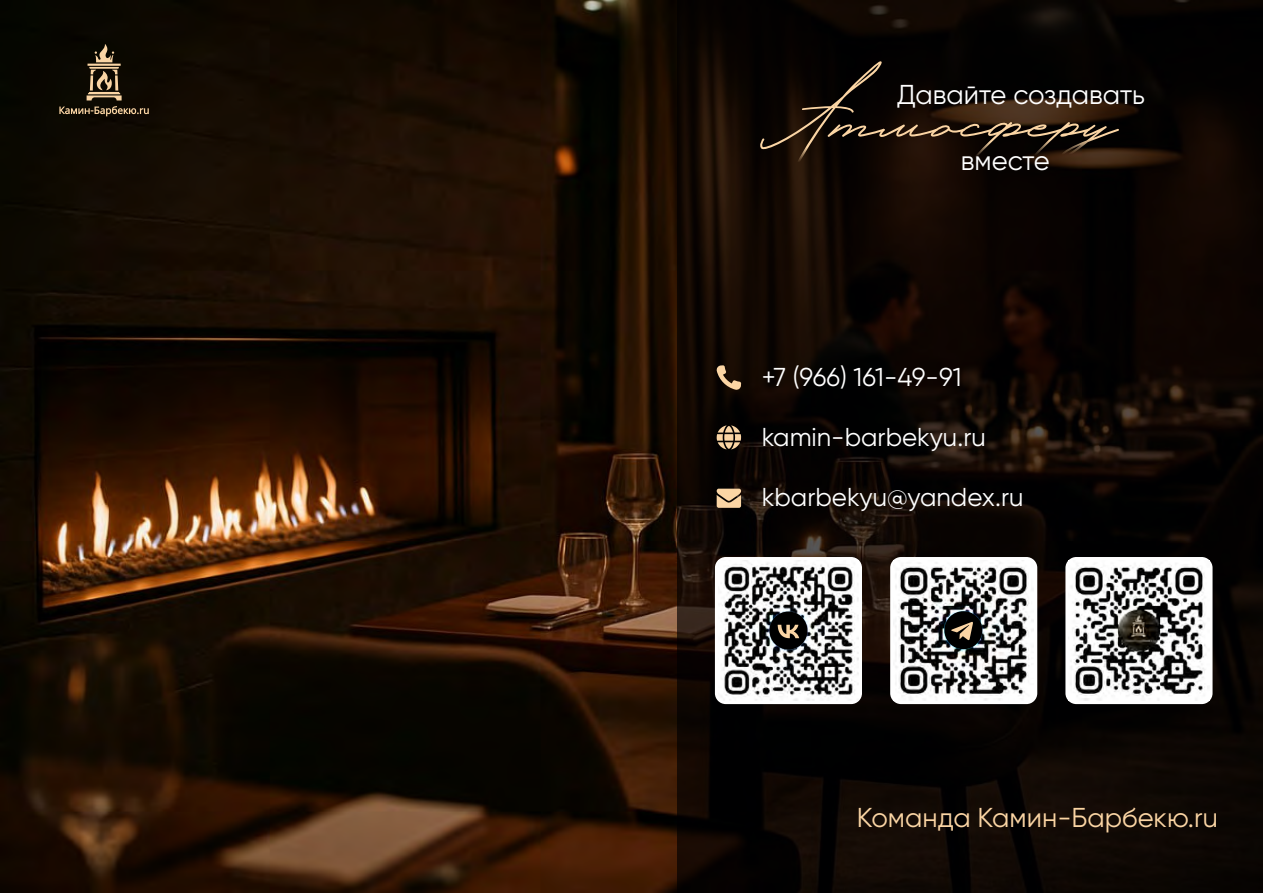
<style>
.page{position:relative;width:1263px;height:893px;background:#fff}
.page>*{position:absolute;margin:0;border:0;box-sizing:border-box;transform-origin:0 0}
.t1{font:114.3px "Hello January script Script";color:#fbd5a4}
.t2{font:27.3px "Gilroy";color:#fbd5a4}
.t3{font:27.3px "Gilroy";color:#fff}
.t4{font:25.8px "Gilroy";color:#fff}
</style>
<div class="page">
<img style="left:0;top:0;width:677px;height:893px">
<div style="left:677px;top:0;width:586px;height:893px;background:#000002;opacity:.65"></div>
<svg style="left:59px;top:44px;width:90px;height:72px;background:#2e2618"></svg>
<svg style="left:716px;top:365px;width:25px;height:25px"></svg>
<svg style="left:717px;top:425px;width:24px;height:24px"></svg>
<svg style="left:717px;top:489px;width:24px;height:19px"></svg>
<div style="left:890px;top:557px;width:147px;height:147px;background:#fff;border-radius:11px"></div>
<img style="left:893px;top:560px;width:141px;height:141px">
<div style="left:1065px;top:557px;width:147px;height:147px;background:#fff;border-radius:11px"></div>
<img style="left:1070px;top:565px;width:136px;height:136px">
<div style="left:715px;top:557px;width:147px;height:147px;background:#fff;border-radius:11px"></div>
<img style="left:721px;top:560px;width:137px;height:141px">
<div style="left:944px;top:611px;width:38px;height:38px;background:#000;border-radius:50%"></div>
<svg style="left:951px;top:622px;width:22px;height:18px"></svg>
<div style="left:769px;top:611px;width:38px;height:38px;background:#000;border-radius:50%"></div>
<svg style="left:778px;top:625px;width:21px;height:13px"></svg>
<h1 class="t1" style="left:742px;top:55px;width:378px">Атмосферу</h1>
<p class="t3" style="left:897px;top:82px;width:249px">Давайте создавать</p>
<p class="t3" style="left:961px;top:148px;width:90px">вместе</p>
<p class="t4" style="left:762px;top:366px;width:201px">+7 (966) 161-49-91</p>
<p class="t4" style="left:762px;top:426px;width:226px">kamin-barbekyu.ru</p>
<p class="t4" style="left:762px;top:485px;width:263px">kbarbekyu@yandex.ru</p>
<p class="t2" style="left:857px;top:805px;width:363px">Команда Камин-Барбекю.ru</p>
</div>
